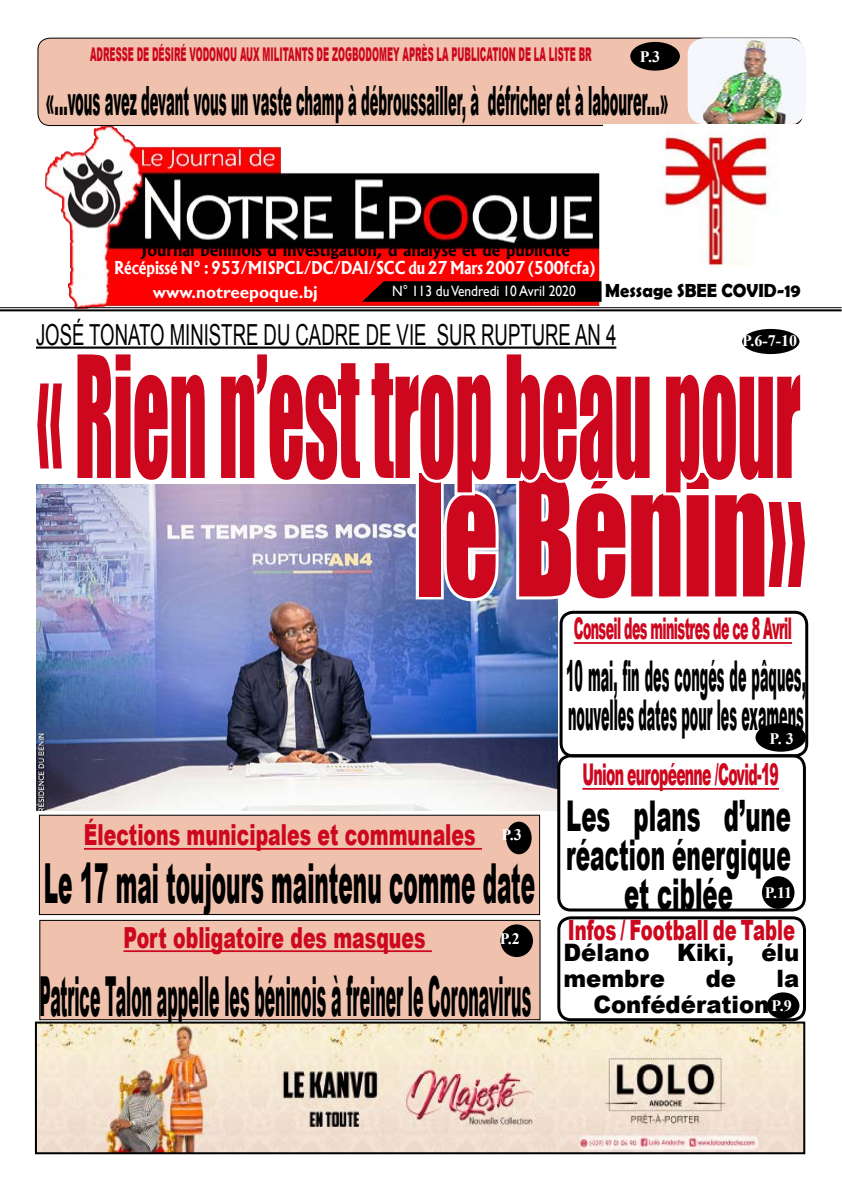
<style>
.page{position:relative;width:842px;height:1191px;background:#fff}
.page>*{position:absolute;margin:0;border:0;box-sizing:border-box;transform-origin:0 0}
.t1{font:156.2px "Impact";letter-spacing:-.01em;color:#cd071e;scale:.47 1}
.t2{font:156.2px "Impact";letter-spacing:-.01em;color:#cd071e;scale:.69 1}
.t3{font:900 55.2px "Arial";color:#000;scale:.28 1}
.t4{font:900 55.2px "Arial";color:#000;scale:.39 1}
.t5{font:900 42.4px/39px "Arial";color:#000;scale:.3 1}
.t6{font:900 42.4px/39px "Arial";color:#000;text-align:center;scale:.54 1}
.t7{font:900 40.3px "Arial";color:#000;scale:.32 1}
.t8{font:900 29.9px "Arial";letter-spacing:-.05em;color:#cd071e;scale:.42 1}
.t9{font:900 29.9px "Arial";letter-spacing:-.05em;color:#cd071e;scale:.47 1}
.t10{font:900 29px "Arial";color:#cd071e;scale:.65 1}
.t11{font:29px "Arial";color:#000;scale:.64 1}
.t12{font:900 28px "Arial";color:#cd071e;scale:.64 1}
.t13{font:900 24px/26px "Arial";color:#000;scale:.95 1}
.t14{font:700 19px "Berlin Sans FB Demi";color:#000;scale:.96 1}
.t15{font:900 18.9px "Arial";color:#cd071e;scale:.44 1}
.t16{font:700 17px "Albertus";color:#fff;scale:.9 1}
.t17{font:700 17px "Albertus";color:#000}
.t18{font:700 17px "Gill Sans";color:#fff}
.t19{font:700 16px "Times New Roman";color:#fff}
.t20{font:15px "Gill Sans";color:#fff;scale:.9 1}
</style>
<div class="page">
<img style="left:36px;top:605px;width:521px;height:205px">
<hr style="left:36px;top:346px;width:580px;height:3px;background:#000">
<img style="left:40px;top:122px;width:561px;height:187px">
<svg style="left:362px;top:281px;width:239px;height:21px;background:#100000"></svg>
<div style="left:742px;top:329px;width:57px;height:25px;background:#000;border-radius:50%"></div>
<hr style="left:0;top:307px;width:842px;height:1px;background:#000">
<hr style="left:0;top:309px;width:842px;height:2px;background:#000">
<div style="left:557px;top:916px;width:249px;height:105px;border:3px solid #000;border-radius:12px"></div>
<div style="left:767px;top:992px;width:32px;height:27px;background:#000;border-radius:50%"></div>
<div style="left:40px;top:920px;width:500px;height:99px;background:#f0c2ad"></div>
<div style="left:39px;top:920px;width:501px;height:100px;border:1px solid #000"></div>
<hr style="left:124px;top:950px;width:308px;height:2px;background:#cd071e">
<svg style="left:36px;top:347px;width:761px;height:258px"></svg>
<div style="left:500px;top:924px;width:33px;height:33px;background:#000;border-radius:50%"></div>
<div style="left:39px;top:815px;width:501px;height:99px;background:#f0c2ad"></div>
<div style="left:39px;top:814px;width:501px;height:101px;border:1px solid #000"></div>
<hr style="left:84px;top:848px;width:398px;height:1px;background:#cd071e">
<div style="left:506px;top:821px;width:26px;height:33px;background:#000;border-radius:50%"></div>
<div style="left:557px;top:754px;width:249px;height:157px;border:3px solid #000;border-radius:12px"></div>
<hr style="left:582px;top:788px;width:197px;height:1px;background:#cd071e">
<div style="left:560px;top:611px;width:248px;height:146px;border:3px solid #000;border-radius:12px"></div>
<hr style="left:574px;top:642px;width:218px;height:2px;background:#cd071e">
<div style="left:38px;top:38px;width:764px;height:87px;background:#f0c2ad;border-radius:12px"></div>
<div style="left:37px;top:38px;width:766px;height:88px;border:1px solid #000;border-radius:12px"></div>
<div style="left:630px;top:42px;width:50px;height:29px;background:#000;border-radius:50%"></div>
<div style="left:755px;top:723px;width:51px;height:28px;background:#000;border-radius:50%"></div>
<div style="left:762px;top:876px;width:32px;height:33px;background:#000;border-radius:50%"></div>
<img style="left:688px;top:38px;width:118px;height:86px">
<img style="left:38px;top:1024px;width:764px;height:127px">
<div style="left:35px;top:1021px;width:770px;height:133px;border:2px solid #000"></div>
<img style="left:604px;top:125px;width:190px;height:142px">
<p class="t15" style="left:90px;top:40px;width:879px">Adresse de Dési ré Vodonou aux militants de Zogbodomey après la pu blicati</p>
<p class="t15" style="left:502px;top:40px;width:191px">on de la liste BR</p>
<p class="t19" style="left:640px;top:46px;width:22px">P.3</p>
<h3 class="t7" style="left:46px;top:71px;width:1946px">«...vous avez devant vous un vaste champ à débroussailler, à défricher et à labourer...»</h3>
<p class="t17" style="left:140px;top:240px;width:431px">Journal béninois d’investigation, d’analyse et de publicité</p>
<p class="t16" style="left:114px;top:258px;width:537px">Récépissé N° : 953/MISPCL/DC/DAI/SCC du 27 Mars 2007 (500fcfa)</p>
<p class="t20" style="left:392px;top:282px;width:205px">N° 113 du Vendredi 10 Avril 2020</p>
<p class="t18" style="left:153px;top:282px;width:167px">www.notreepoque.bj</p>
<p class="t14" style="left:605px;top:279px;width:205px">Message SBEE COVID-19</p>
<h3 class="t11" style="left:36px;top:315px;width:908px">JOSÉ TONATO MINISTRE DU CADRE DE VIE SUR RUPTURE AN 4</h3>
<p class="t19" style="left:742px;top:329px;width:56px">P.6-7-10</p>
<h1 class="t1" style="left:36px;top:295px;width:1628px">« Rien n’est trop beau pour</h1>
<h1 class="t2" style="left:415px;top:414px;width:569px">le Bénin»</h1>
<h3 class="t10" style="left:84px;top:813px;width:675px">Élections municipales et communales <sup>P.3</sup></h3>
<h2 class="t4" style="left:44px;top:843px;width:1262px">Le 17 mai toujours maintenu comme date</h2>
<h3 class="t10" style="left:124px;top:916px;width:466px">Port obligatoire des masques</h3>
<p class="t19" style="left:500px;top:927px;width:22px">P.2</p>
<h2 class="t3" style="left:39px;top:956px;width:1758px">Patrice Talon appelle les béninois à freiner le Coronavirus</h2>
<h3 class="t8" style="left:574px;top:607px;width:521px">Conseil des ministres de ce 8 Avril</h3>
<h3 class="t5" style="left:566px;top:655px;width:801px">10 mai, fin des congés de pâques, nouvelles dates pour les examens</h3>
<p class="t19" style="left:769px;top:727px;width:26px">P. 3</p>
<h3 class="t9" style="left:582px;top:752px;width:420px">Union européenne /Covid-19</h3>
<h3 class="t6" style="left:566px;top:795px;width:418px">Les plans d’une réaction énergique et ciblée</h3>
<p class="t19" style="left:765px;top:882px;width:29px">P.11</p>
<h3 class="t12" style="left:568px;top:909px;width:357px">Infos / Football de Table</h3>
<p class="t13" style="left:563px;top:938px;width:250px">Délano Kiki, élu membre</p>
<p class="t13" style="left:706px;top:964px;width:34px">de</p>
<p class="t13" style="left:777px;top:964px;width:26px">la</p>
<p class="t13" style="left:593px;top:990px;width:187px">Confédération</p>
<p class="t19" style="left:771px;top:994px;width:22px">P.9</p>
</div>
